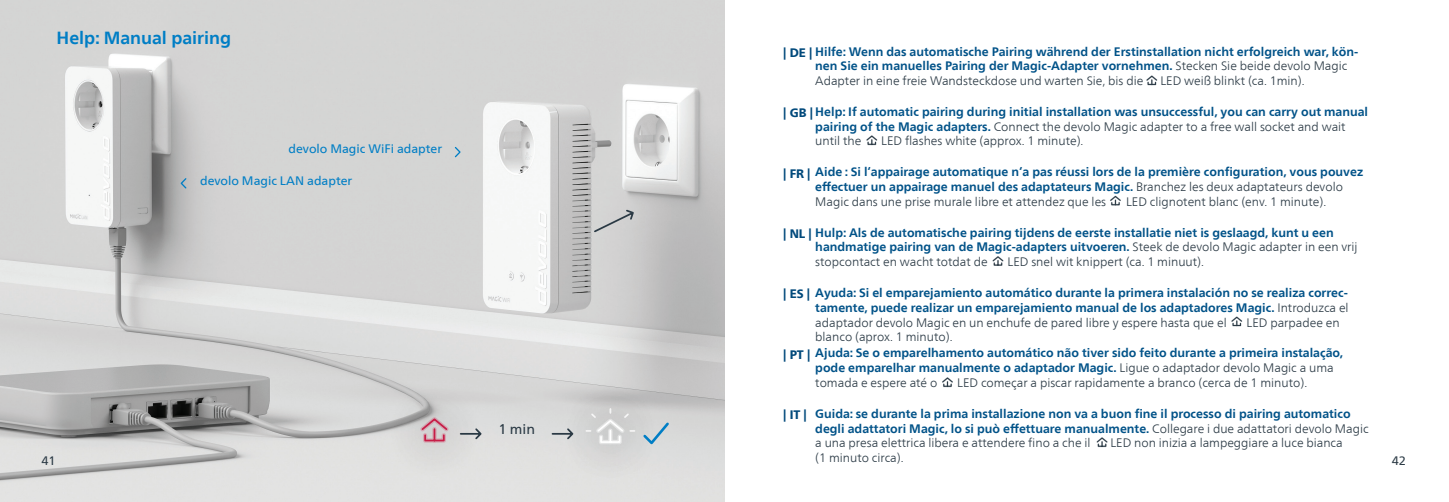
<style>
.page{position:relative;width:1449px;height:502px;background:#fff}
.page>*{position:absolute;margin:0;border:0;box-sizing:border-box;transform-origin:0 0}
.t1{font:700 17.5px "Frutiger Neue LT Com";color:#007ec5}
.t2{font:14px "Frutiger Neue LT Com";color:#2b3a45}
.t3{font:700 12.25px/14.7px "Frutiger Neue LT Com";color:#005288}
.t4{font:300 12.25px/14.7px "Frutiger Neue LT Com";color:#2b3a45}
.t5{font:12.25px "Frutiger Neue LT Com";color:#007ec5}
.t6{font:800 12.25px "Frutiger Neue LT Com";color:#00497b}
.t7{font:12.25px "Frutiger Neue LT Com";color:#2b3a45}
.s1{font-weight:300;color:#2b3a45}
.s2{font-weight:800;color:#00497b}
.s3{font-weight:700;color:#005288}
</style>
<div class="page">
<img style="left:0;top:0;width:724px;height:501px">
<svg style="left:179px;top:177px;width:9px;height:12px"></svg>
<svg style="left:556px;top:378px;width:108px;height:108px;background:#d5d5d4"></svg>
<svg style="left:1231px;top:316px;width:12px;height:11px"></svg>
<svg style="left:942px;top:377px;width:11px;height:10px"></svg>
<svg style="left:1096px;top:437px;width:12px;height:10px"></svg>
<svg style="left:453px;top:145px;width:9px;height:13px"></svg>
<svg style="left:592px;top:208px;width:43px;height:25px"></svg>
<svg style="left:551px;top:426px;width:24px;height:14px"></svg>
<svg style="left:584px;top:406px;width:87px;height:40px;background:#ced2d4"></svg>
<svg style="left:380px;top:376px;width:109px;height:109px;background:#d6d6d5"></svg>
<svg style="left:416px;top:413px;width:36px;height:31px"></svg>
<svg style="left:1146px;top:75px;width:12px;height:11px"></svg>
<svg style="left:866px;top:135px;width:12px;height:11px"></svg>
<svg style="left:1110px;top:195px;width:11px;height:11px"></svg>
<svg style="left:992px;top:256px;width:12px;height:10px"></svg>
<h1 class="t1" style="left:57px;top:28px;width:176px">Help: Manual pairing</h1>
<p class="t5" style="left:288px;top:141px;width:155px">devolo Magic WiFi adapter</p>
<p class="t5" style="left:200px;top:173px;width:154px">devolo Magic LAN adapter</p>
<p class="t7" style="left:41px;top:453px;width:16px">41</p>
<p class="t2" style="left:498px;top:420px;width:38px">1 min</p>
<p class="t3" style="left:815px;top:44px;width:544px">Hilfe: Wenn das automatische Pairing während der Erstinstallation nicht erfolgreich war, kön&shy;nen Sie ein manuelles Pairing der Magic-Adapter vornehmen. <span class="s1">Stecken Sie beide devolo Magic<br>Adapter in eine freie Wandsteckdose und warten Sie, bis die</span></p>
<p class="t6" style="left:783px;top:45px;width:31px">| DE |</p>
<p class="t4" style="left:1160px;top:73px;width:146px">LED weiß blinkt (ca. 1min).</p>
<p class="t3" style="left:815px;top:104px;width:554px">Help: If automatic pairing during initial installation was unsuccessful, you can carry out manual pairing of the Magic adapters. <span class="s1">Connect the devolo Magic adapter to a free wall socket and wait until the</span></p>
<p class="t6" style="left:783px;top:105px;width:31px">| GB |</p>
<p class="t4" style="left:881px;top:133px;width:204px">LED flashes white (approx. 1 minute).</p>
<p class="t3" style="left:815px;top:164px;width:549px">Aide : Si l‘appairage automatique n‘a pas réussi lors de la première configuration, vous pouvez effectuer un appairage manuel des adaptateurs Magic. <span class="s1">Branchez les deux adaptateurs devolo<br>Magic dans une prise murale libre et attendez que les</span></p>
<p class="t6" style="left:783px;top:166px;width:29px">| FR |</p>
<p class="t4" style="left:1126px;top:194px;width:202px">LED clignotent blanc (env. 1 minute).</p>
<p class="t3" style="left:815px;top:225px;width:544px">Hulp: Als de automatische pairing tijdens de eerste installatie niet is geslaagd, kunt u een handmatige pairing van de Magic-adapters uitvoeren. <span class="s1">Steek de devolo Magic adapter in een vrij stopcontact en wacht totdat de</span></p>
<p class="t6" style="left:783px;top:226px;width:30px">| NL |</p>
<p class="t4" style="left:1007px;top:254px;width:198px">LED snel wit knippert (ca. 1 minuut).</p>
<p class="t3" style="left:815px;top:285px;width:535px;text-align:justify;text-indent:-32px"><span class="s2">| ES |</span> Ayuda: Si el emparejamiento automático durante la primera instalación no se realiza correc&shy;tamente, puede realizar un emparejamiento manual de los adaptadores Magic. <span class="s1">Introduzca el adaptador devolo Magic en un enchufe de pared libre y espere hasta que el</span></p>
<p class="t4" style="left:1246px;top:314px;width:95px">LED parpadee en</p>
<p class="t3" style="left:783px;top:328px;width:561px;line-height:16.1px;text-indent:32px"><span class="s1">blanco (aprox. 1 minuto).<br></span><span class="s2">| PT |</span> Ajuda: Se o emparelhamento automático não tiver sido feito durante a primeira instalação,</p>
<p class="t4" style="left:815px;top:360px;width:520px"><span class="s3">pode emparelhar manualmente o adaptador Magic.</span> Ligue o adaptador devolo Magic a uma tomada e espere até o</p>
<p class="t4" style="left:957px;top:374px;width:351px">LED começar a piscar rapidamente a branco (cerca de 1 minuto).</p>
<p class="t3" style="left:815px;top:405px;width:555px">Guida: se durante la prima installazione non va a buon fine il processo di pairing automatico degli adattatori Magic, lo si può effettuare manualmente. <span class="s1">Collegare i due adattatori devolo Magic a una presa elettrica libera e attendere fino a che il</span></p>
<p class="t6" style="left:783px;top:407px;width:25px">| IT |</p>
<p class="t4" style="left:1110px;top:435px;width:234px">LED non inizia a lampeggiare a luce bianca</p>
<p class="t4" style="left:815px;top:449px;width:90px">(1 minuto circa).</p>
<p class="t7" style="left:1391px;top:453px;width:16px">42</p>
</div>
